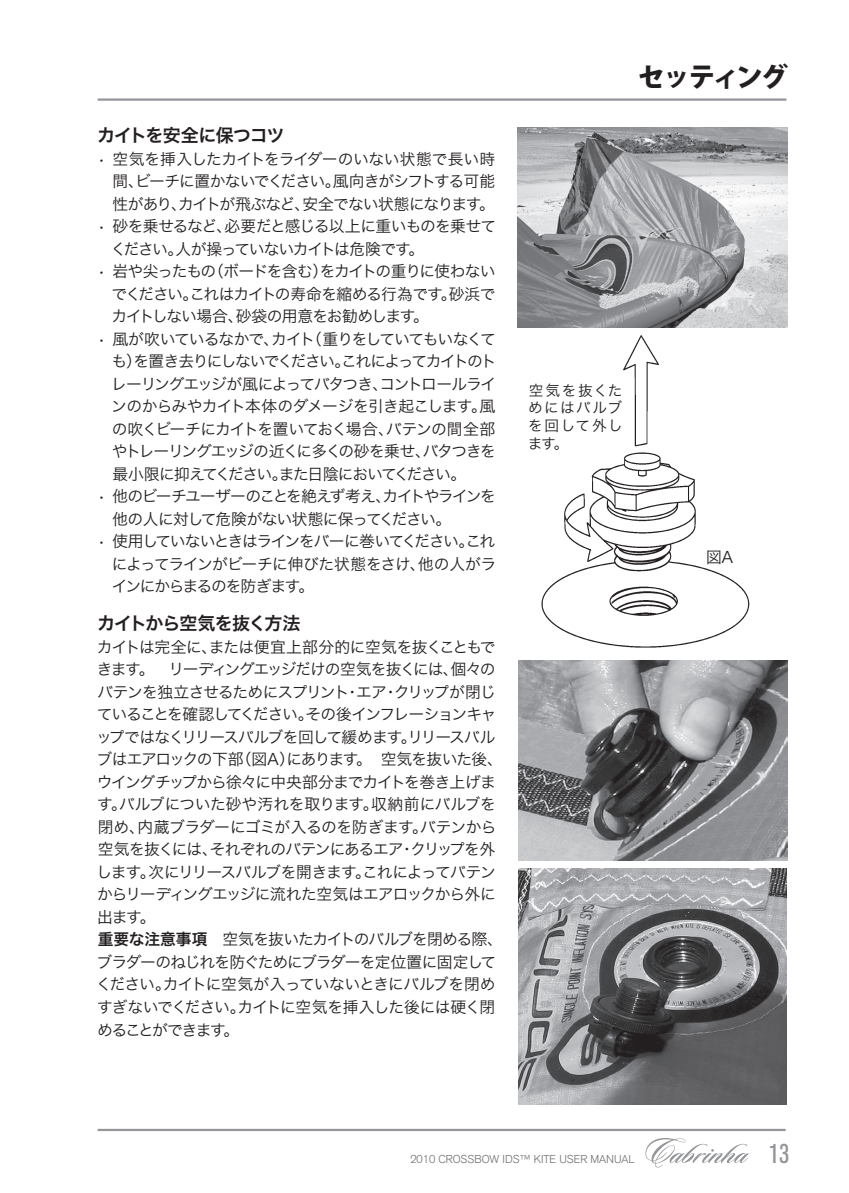
<style>
.page{position:relative;width:849px;height:1193px;background:#fff}
.page>*{position:absolute;margin:0;border:0;box-sizing:border-box;transform-origin:0 0}
.t1{font:800 27px "Koz Go Pro";letter-spacing:-.07em;color:#231f20}
.t2{font:condensed 27px "Akzidenz Grotesk BE";color:#939598}
.t3{font:18px "Hira Kaku Pro W6";letter-spacing:-.06em;color:#231f20}
.t4{font:15.75px/22.5px "Hira Kaku Pro W3";letter-spacing:-.06em;color:#231f20;text-align:justify}
.t5{font:14.62px/17.6px "Hira Kaku Pro W3";letter-spacing:.1em;color:#231f20;text-align:justify}
.t6{font:300 11.25px "Akzidenz Grotesk";color:#717275}
.s1{font-family:"Hira Kaku Pro W6"}
</style>
<div class="page">
<hr style="left:98px;top:1129px;width:687px;height:2px;background:#939598">
<svg style="left:645px;top:1138px;width:103px;height:29px"></svg>
<hr style="left:98px;top:98px;width:688px;height:3px;background:#939598">
<img style="left:517px;top:128px;width:269px;height:200px">
<img style="left:518px;top:868px;width:268px;height:236px">
<img style="left:518px;top:661px;width:268px;height:199px">
<img style="left:541px;top:335px;width:208px;height:313px">
<p class="t3" style="left:97px;top:119px;width:189px">カイトを安全に保つコツ</p>
<p class="t4" style="left:112px;top:146px;width:384px;text-indent:-15px">• 空気を挿入したカイトをライダーのいない状態で長い時間、ビーチに置かないでください。風向きがシフトする可能性があり、カイトが飛ぶなど、安全でない状態になります。</p>
<p class="t4" style="left:111px;top:214px;width:387px;text-indent:-13px">• 砂を乗せるなど、必要だと感じる以上に重いものを乗せてください。人が操っていないカイトは危険です。</p>
<p class="t4" style="left:111px;top:259px;width:385px;text-indent:-14px">• 岩や尖ったもの（ボードを含む）をカイトの重りに使わないでください。これはカイトの寿命を縮める行為です。砂浜でカイトしない場合、砂袋の用意をお勧めします。</p>
<p class="t4" style="left:111px;top:326px;width:386px;text-indent:-13px">• 風が吹いているなかで、カイト（重りをしていてもいなくても）を置き去りにしないでください。これによってカイトのトレーリングエッジが風によってバタつき、コントロールラインのからみやカイト本体のダメージを引き起こします。風の吹くビーチにカイトを置いておく場合、バテンの間全部やトレーリングエッジの近くに多くの砂を乗せ、バタつきを最小限に抑えてください。また日陰においてください。</p>
<p class="t4" style="left:112px;top:484px;width:385px;text-indent:-15px">• 他のビーチユーザーのことを絶えず考え、カイトやラインを他の人に対して危険がない状態に保ってください。</p>
<p class="t4" style="left:112px;top:529px;width:385px;text-indent:-14px">• 使用していないときはラインをバーに巻いてください。これによってラインがビーチに伸びた状態をさけ、他の人がラインにからまるのを防ぎます。</p>
<p class="t3" style="left:97px;top:607px;width:205px">カイトから空気を抜く方法</p>
<p class="t4" style="left:96px;top:634px;width:408px;text-align:left">カイトは完全に、または便宜上部分的に空気を抜くこともできます。 リーディングエッジだけの空気を抜くには、個々のバテンを独立させるためにスプリント・エア・クリップが閉じていることを確認してください。その後インフレーションキャップではなくリリースバルブを回して緩めます。リリースバルブはエアロックの下部（図A）にあります。空気を抜いた後、ウイングチップから徐々に中央部分までカイトを巻き上げます。バルブについた砂や汚れを取ります。収納前にバルブを閉め、内蔵ブラダーにゴミが入るのを防ぎます。バテンから空気を抜くには、それぞれのバテンにあるエア・クリップを外します。次にリリースバルブを開きます。これによってバテンからリーディングエッジに流れた空気はエアロックから外に出ます。<br><span class="s1">重要な注意事項</span> 空気を抜いたカイトのバルブを閉める際、ブラダーのねじれを防ぐためにブラダーを定位置に固定してください。カイトに空気が入っていないときにバルブを閉めすぎないでください。カイトに空気を挿入した後には硬く閉めることができます。</p>
<h1 class="t1" style="left:637px;top:60px;width:152px">セッティング</h1>
<p class="t5" style="left:527px;top:380px;width:96px">空気を抜くためにはバルブを回して外します。</p>
<p class="t4" style="left:705px;top:544px;width:29px">図A</p>
<p class="t6" style="left:410px;top:1153px;width:226px">2010 CROSSBOW IDS™ KITE USER MANUAL</p>
<h1 class="t2" style="left:768px;top:1138px;width:11px">13</h1>
</div>
